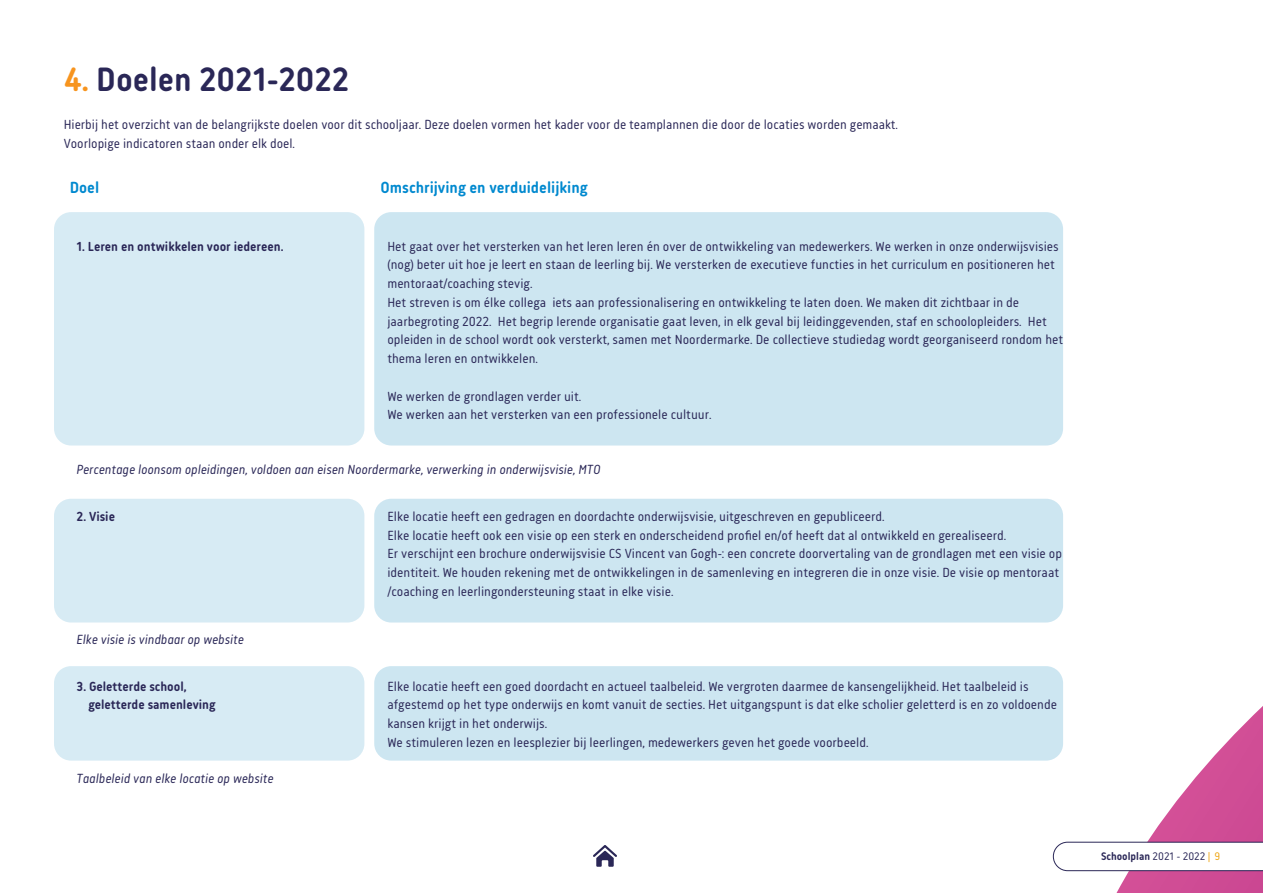
<style>
.page{position:relative;width:1263px;height:893px;background:#fff}
.page>*{position:absolute;margin:0;border:0;box-sizing:border-box;transform-origin:0 0}
.t1{font:700 34.5px "Korb";color:#2a2757}
.t2{font:700 16.5px "Korb";color:#0089cf}
.t3{font:13.5px/18.8px "Korb";color:#2a2757}
.t4{font:italic 13.5px "Korb";color:#2a2757}
.t5{font:700 13.5px/18.8px "Korb";color:#2a2757}
.t6{font:700 11.25px "Korb";color:#2a2757}
.s1{color:#f7941e}
.s2{font-weight:400}
.s3{font-weight:400;color:#eea616}
</style>
<div class="page">
<div style="left:54px;top:212px;width:310px;height:234px;background:#d7ebf4;border-radius:17px"></div>
<div style="left:54px;top:499px;width:310px;height:123px;background:#d7ebf4;border-radius:17px"></div>
<div style="left:54px;top:666px;width:310px;height:95px;background:#d7ebf4;border-radius:17px"></div>
<div style="left:374px;top:212px;width:689px;height:234px;background:#cde6f1;border-radius:17px"></div>
<div style="left:374px;top:499px;width:689px;height:123px;background:#cde6f1;border-radius:17px"></div>
<div style="left:374px;top:666px;width:689px;height:95px;background:#cde6f1;border-radius:17px"></div>
<svg style="left:1053px;top:706px;width:210px;height:187px"></svg>
<svg style="left:593px;top:845px;width:24px;height:22px"></svg>
<h1 class="t1" style="left:64px;top:59px;width:287px"><span class="s1">4.</span> Doelen 2021-2022</h1>
<p class="t3" style="left:64px;top:115px;width:836px">Hierbij het overzicht van de belangrijkste doelen voor dit schooljaar. Deze doelen vormen het kader voor de teamplannen die door de locaties worden gemaakt.<br>Voorlopige indicatoren staan onder elk doel.</p>
<p class="t2" style="left:70px;top:178px;width:31px">Doel</p>
<p class="t2" style="left:381px;top:178px;width:209px">Omschrijving en verduidelijking</p>
<p class="t5" style="left:77px;top:237px;width:208px">1. Leren en ontwikkelen voor iedereen.</p>
<p class="t3" style="left:387px;top:237px;width:677px">Het gaat over het versterken van het leren leren én over de ontwikkeling van medewerkers. We werken in onze onderwijsvisies (nog) beter uit hoe je leert en staan de leerling bij. We versterken de executieve functies in het curriculum en positioneren het mentoraat/coaching stevig.<br>Het streven is om élke collega iets aan professionalisering en ontwikkeling te laten doen. We maken dit zichtbaar in de jaarbegroting 2022. Het begrip lerende organisatie gaat leven, in elk geval bij leidinggevenden, staf en schoolopleiders. Het opleiden in de school wordt ook versterkt, samen met Noordermarke. De collectieve studiedag wordt georganiseerd rondom het thema leren en ontwikkelen.</p>
<p class="t3" style="left:387px;top:387px;width:326px">We werken de grondlagen verder uit.<br>We werken aan het versterken van een professionele cultuur.</p>
<p class="t4" style="left:77px;top:462px;width:525px">Percentage loonsom opleidingen, voldoen aan eisen Noordermarke, verwerking in onderwijsvisie, MTO</p>
<p class="t5" style="left:77px;top:507px;width:40px">2. Visie</p>
<p class="t3" style="left:387px;top:507px;width:676px">Elke locatie heeft een gedragen en doordachte onderwijsvisie, uitgeschreven en gepubliceerd.<br>Elke locatie heeft ook een visie op een sterk en onderscheidend profiel en/of heeft dat al ontwikkeld en gerealiseerd.<br>Er verschijnt een brochure onderwijsvisie CS Vincent van Gogh-: een concrete doorvertaling van de grondlagen met een visie op identiteit. We houden rekening met de ontwikkelingen in de samenleving en integreren die in onze visie. De visie op mentoraat /coaching en leerlingondersteuning staat in elke visie.</p>
<p class="t4" style="left:77px;top:632px;width:169px">Elke visie is vindbaar op website</p>
<p class="t5" style="left:88px;top:677px;width:129px;text-indent:-12px">3. Geletterde school, geletterde samenleving</p>
<p class="t3" style="left:387px;top:677px;width:671px">Elke locatie heeft een goed doordacht en actueel taalbeleid. We vergroten daarmee de kansengelijkheid. Het taalbeleid is afgestemd op het type onderwijs en komt vanuit de secties. Het uitgangspunt is dat elke scholier geletterd is en zo voldoende kansen krijgt in het onderwijs.<br>We stimuleren lezen en leesplezier bij leerlingen, medewerkers geven het goede voorbeeld.</p>
<p class="t4" style="left:77px;top:771px;width:199px">Taalbeleid van elke locatie op website</p>
<p class="t6" style="left:1101px;top:850px;width:121px">Schoolplan <span class="s2">2021 - 2022</span> <span class="s3">| 9</span></p>
</div>
